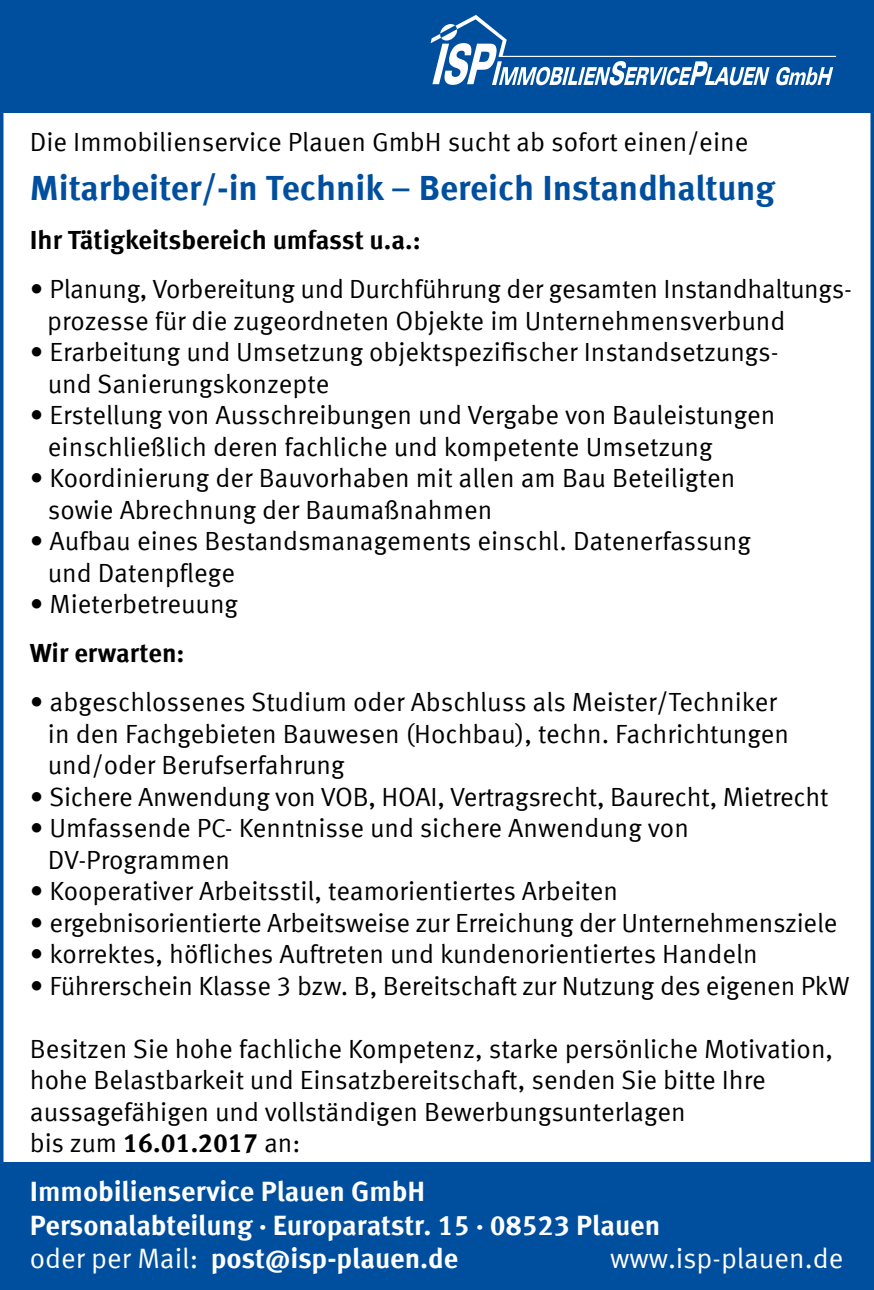
<style>
.page{position:relative;width:874px;height:1290px;background:#fff}
.page>*{position:absolute;margin:0;border:0;box-sizing:border-box;transform-origin:0 0}
.t1{font:700 35px "Meta Offc";color:#004f9f}
.t2{font:700 28px/33.6px "Meta Offc";color:#fff}
.t3{font:28px "Meta Offc Norm";color:#fff}
.t4{font:26.25px/31.5px "Meta Offc Norm";color:#000}
.t5{font:700 26.25px "Meta Offc";color:#000}
.s1{font-family:"Meta Offc Norm";font-weight:400}
</style>
<div class="page">
<div style="left:0;top:0;width:873px;height:113px;background:#004f9f"></div>
<div style="left:0;top:1163px;width:873px;height:127px;background:#004f9f"></div>
<svg style="left:776px;top:67px;width:56px;height:18px"></svg>
<svg style="left:430px;top:15px;width:339px;height:70px"></svg>
<hr style="left:499px;top:56px;width:336px;height:1px;background:#fff">
<p class="t4" style="left:30px;top:127px;width:719px">Die Immobilienservice Plauen GmbH sucht ab sofort einen/eine</p>
<h1 class="t1" style="left:30px;top:167px;width:746px">Mitarbeiter/-in Technik – Bereich Instandhaltung</h1>
<p class="t5" style="left:30px;top:224px;width:392px">Ihr Tätigkeitsbereich umfasst u.a.:</p>
<p class="t4" style="left:47px;top:274px;width:805px;text-indent:-17px">• Planung, Vorbereitung und Durchführung der gesamten Instandhaltungs&shy;prozesse für die zugeordneten Objekte im Unternehmensverbund</p>
<p class="t4" style="left:48px;top:337px;width:732px;text-indent:-18px">• Erarbeitung und Umsetzung objektspezifischer Instandsetzungs&shy;und Sanierungskonzepte</p>
<p class="t4" style="left:48px;top:400px;width:728px;text-indent:-18px">• Erstellung von Ausschreibungen und Vergabe von Bauleistungen einschließlich deren fachliche und kompetente Umsetzung</p>
<p class="t4" style="left:48px;top:463px;width:688px;text-indent:-18px">• Koordinierung der Bauvorhaben mit allen am Bau Beteiligten sowie Abrechnung der Baumaßnahmen</p>
<p class="t4" style="left:48px;top:526px;width:704px;text-indent:-18px">• Aufbau eines Bestandsmanagements einschl. Datenerfassung und Datenpflege</p>
<p class="t4" style="left:30px;top:589px;width:210px">• Mieterbetreuung</p>
<p class="t5" style="left:30px;top:637px;width:156px">Wir erwarten:</p>
<p class="t4" style="left:48px;top:687px;width:742px;text-indent:-18px">• abgeschlossenes Studium oder Abschluss als Meister/Techniker in den Fachgebieten Bauwesen (Hochbau), techn. Fachrichtungen und/oder Berufserfahrung</p>
<p class="t4" style="left:30px;top:781px;width:799px">• Sichere Anwendung von VOB, HOAI, Vertragsrecht, Baurecht, Mietrecht</p>
<p class="t4" style="left:48px;top:813px;width:642px;text-indent:-18px">• Umfassende PC- Kenntnisse und sichere Anwendung von<br>DV-Programmen</p>
<p class="t4" style="left:30px;top:876px;width:589px">• Kooperativer Arbeitsstil, teamorientiertes Arbeiten</p>
<p class="t4" style="left:30px;top:907px;width:808px">• ergebnisorientierte Arbeitsweise zur Erreichung der Unternehmensziele</p>
<p class="t4" style="left:30px;top:939px;width:729px">• korrektes, höfliches Auftreten und kundenorientiertes Handeln</p>
<p class="t4" style="left:30px;top:970px;width:821px">• Führerschein Klasse 3 bzw. B, Bereitschaft zur Nutzung des eigenen PkW</p>
<p class="t4" style="left:30px;top:1033px;width:804px">Besitzen Sie hohe fachliche Kompetenz, starke persönliche Motivation, hohe Belastbarkeit und Einsatzbereitschaft, senden Sie bitte Ihre aussagefähigen und vollständigen Bewerbungsunterlagen</p>
<p class="t5" style="left:30px;top:1127px;width:272px"><span class="s1">bis zum</span> 16.01.2017 <span class="s1">an:</span></p>
<p class="t2" style="left:30px;top:1175px;width:631px">Immobilienservice Plauen GmbH<br>Personalabteilung · Europaratstr. 15 · 08523 Plauen <span class="s1">oder per Mail:</span> post@isp-plauen.de</p>
<p class="t3" style="left:609px;top:1242px;width:235px">www.isp-plauen.de</p>
</div>
